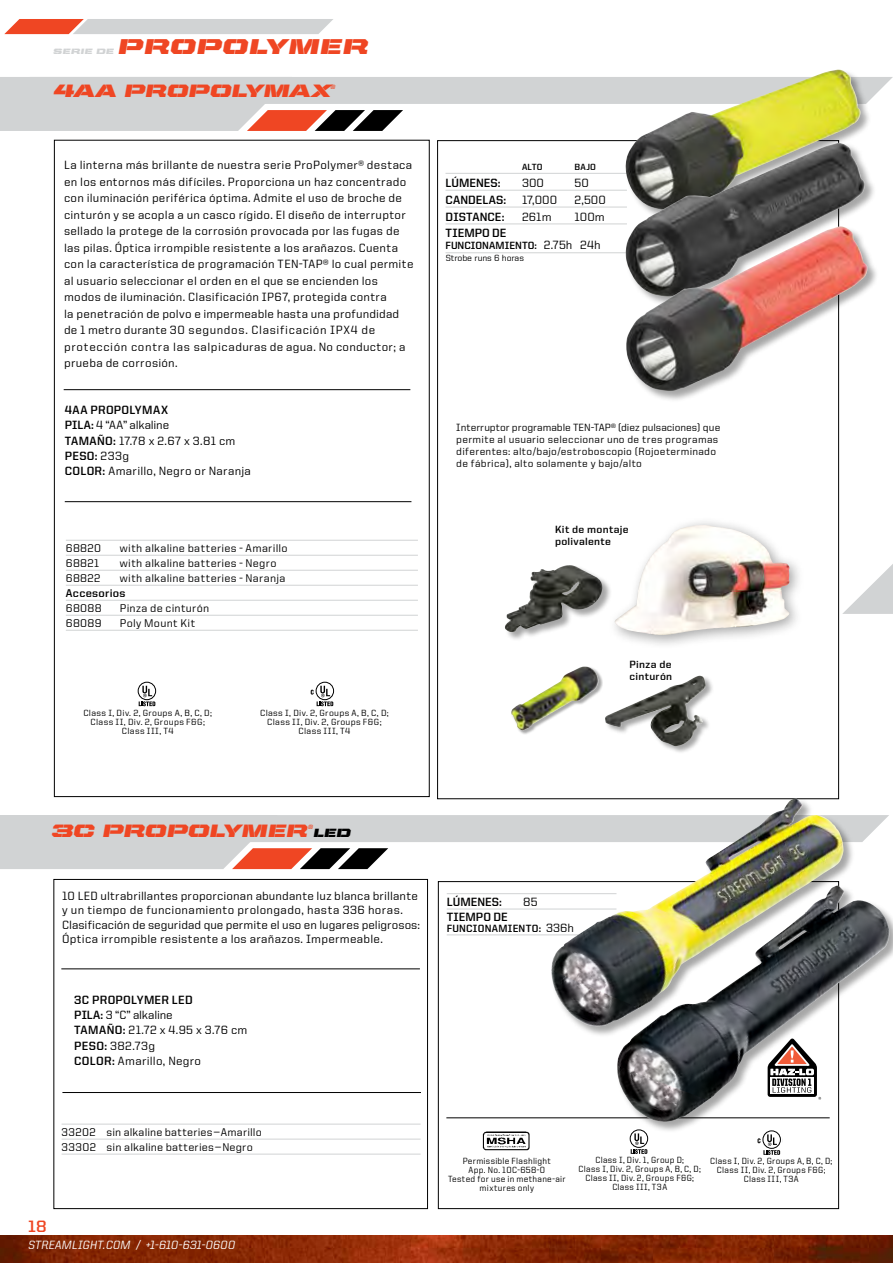
<style>
.page{position:relative;width:893px;height:1263px;background:#fff}
.page>*{position:absolute;margin:0;border:0;box-sizing:border-box;transform-origin:0 0}
.t1{font:21.6px "United Italic Ext Stencil";letter-spacing:-.005em;color:#ef4623}
.t2{font:18px "United Italic Ext Stencil";letter-spacing:-.03em;color:#ef4623}
.t3{font:700 16.5px "United Sans Reg";color:#ef4623}
.t4{font:500 12px/16.5px "United Sans Reg";letter-spacing:.02em;color:#000}
.t5{font:700 12px "United Sans Reg";letter-spacing:.005em;color:#000}
.t6{font:500 12px "United Italic Reg";letter-spacing:.01em;color:#fff}
.t7{font:500 11.25px/15px "United Sans Reg";letter-spacing:.025em;color:#000}
.t8{font:700 11.25px "United Sans Reg";letter-spacing:.03em;color:#000}
.t9{font:500 10.5px/12px "United Sans Reg";letter-spacing:.025em;color:#000}
.t10{font:700 10.5px/12px "United Sans Reg";letter-spacing:.02em;color:#000}
.t11{font:500 9px/9px "United Sans Reg";letter-spacing:.03em;color:#000;text-align:center;scale:.95 1}
.t12{font:500 9px/9px "United Sans Reg";letter-spacing:.03em;color:#000;text-align:center}
.t13{font:500 9px "United Sans Reg";letter-spacing:-.01em;color:#000}
.t14{font:700 9px "United Sans Reg";letter-spacing:.03em;color:#000}
.t15{font:7.8px "United Italic Ext Stencil";letter-spacing:.02em;color:#d1d3d4}
.s1{font-weight:700}
.s2{font-weight:500;font-size:12px}
.s3{font-size:12px;color:#000}
</style>
<div class="page">
<hr style="left:446px;top:173px;width:181px;height:1px;background:#d1d3d4">
<hr style="left:446px;top:190px;width:181px;height:1px;background:#d1d3d4">
<hr style="left:446px;top:207px;width:181px;height:1px;background:#d1d3d4">
<hr style="left:446px;top:224px;width:181px;height:1px;background:#d1d3d4">
<hr style="left:446px;top:252px;width:181px;height:1px;background:#d1d3d4">
<img style="left:0;top:1236px;width:893px;height:27px">
<svg style="left:4px;top:19px;width:329px;height:15px;background:#d9b9b3"></svg>
<svg style="left:0;top:77px;width:893px;height:54px"></svg>
<div style="left:625px;top:69px;width:247px;height:152px;background:#000;opacity:.35"></div>
<img style="left:626px;top:70px;width:235px;height:72px">
<div style="left:625px;top:142px;width:251px;height:166px;background:#000;opacity:.35"></div>
<img style="left:625px;top:143px;width:241px;height:83px">
<div style="left:625px;top:226px;width:254px;height:177px;background:#000;opacity:.35"></div>
<img style="left:625px;top:226px;width:243px;height:166px">
<div style="left:505px;top:565px;width:107px;height:77px;background:#000;opacity:.35"></div>
<img style="left:505px;top:565px;width:96px;height:67px">
<div style="left:512px;top:666px;width:91px;height:69px;background:#000;opacity:.35"></div>
<img style="left:511px;top:667px;width:88px;height:64px">
<div style="left:605px;top:676px;width:110px;height:78px;background:#000;opacity:.35"></div>
<img style="left:605px;top:676px;width:98px;height:70px">
<div style="left:138px;top:682px;width:18px;height:18px;border:1px solid #000;border-radius:50%"></div>
<svg style="left:139px;top:686px;width:16px;height:20px"></svg>
<div style="left:316px;top:682px;width:18px;height:18px;border:1px solid #000;border-radius:50%"></div>
<svg style="left:311px;top:686px;width:22px;height:20px"></svg>
<hr style="left:66px;top:540px;width:352px;height:1px;background:#d1d3d4">
<hr style="left:66px;top:555px;width:352px;height:1px;background:#d1d3d4">
<hr style="left:66px;top:570px;width:352px;height:1px;background:#d1d3d4">
<hr style="left:66px;top:585px;width:352px;height:1px;background:#d1d3d4">
<hr style="left:66px;top:600px;width:352px;height:1px;background:#d1d3d4">
<hr style="left:66px;top:615px;width:352px;height:1px;background:#d1d3d4">
<hr style="left:66px;top:630px;width:352px;height:1px;background:#d1d3d4">
<hr style="left:65px;top:501px;width:346px;height:1px;background:#000">
<hr style="left:64px;top:389px;width:346px;height:1px;background:#000">
<svg style="left:0;top:815px;width:889px;height:54px"></svg>
<div style="left:630px;top:1129px;width:18px;height:19px;border:1px solid #000;border-radius:50%"></div>
<svg style="left:631px;top:1133px;width:16px;height:21px"></svg>
<div style="left:762px;top:1130px;width:19px;height:19px;border:1px solid #000;border-radius:50%"></div>
<svg style="left:758px;top:1134px;width:22px;height:21px"></svg>
<img style="left:482px;top:1131px;width:48px;height:20px">
<hr style="left:447px;top:893px;width:169px;height:1px;background:#d1d3d4">
<hr style="left:447px;top:909px;width:169px;height:1px;background:#d1d3d4">
<hr style="left:447px;top:934px;width:169px;height:1px;background:#d1d3d4">
<div style="left:53px;top:879px;width:375px;height:330px;border:1px solid #000"></div>
<hr style="left:62px;top:1124px;width:359px;height:1px;background:#d1d3d4">
<hr style="left:62px;top:1139px;width:359px;height:1px;background:#d1d3d4">
<hr style="left:62px;top:1154px;width:359px;height:1px;background:#d1d3d4">
<hr style="left:446px;top:1117px;width:384px;height:1px;background:#000">
<hr style="left:62px;top:1092px;width:359px;height:1px;background:#000">
<hr style="left:61px;top:968px;width:359px;height:1px;background:#000">
<div style="left:550px;top:798px;width:305px;height:240px;background:#000;opacity:.35"></div>
<img style="left:551px;top:798px;width:293px;height:229px">
<div style="left:616px;top:885px;width:277px;height:248px;background:#000;opacity:.35"></div>
<img style="left:617px;top:885px;width:273px;height:237px">
<svg style="left:842px;top:564px;width:51px;height:50px"></svg>
<div style="left:607px;top:517px;width:197px;height:132px;background:#000;opacity:.35"></div>
<img style="left:614px;top:525px;width:176px;height:111px">
<p class="t15" style="left:53px;top:47px;width:62px">SERIE DE</p>
<h1 class="t1" style="left:118px;top:34px;width:252px">PROPOLYMER</h1>
<h2 class="t2" style="left:54px;top:81px;width:283px">4AA PROPOLYMAX<sup>®</sup></h2>
<p class="t4" style="left:64px;top:157px;width:351px">La linterna más brillante de nuestra serie ProPolymer® destaca en los entornos más difíciles. Proporciona un haz concentrado con iluminación periférica óptima. Admite el uso de broche de cinturón y se acopla a un casco rígido. El diseño de interruptor sellado la protege de la corrosión provocada por las fugas de las pilas. Óptica irrompible resistente a los arañazos. Cuenta con la característica de programación TEN-TAP® lo cual permite al usuario seleccionar el orden en el que se encienden los modos de iluminación. Clasificación IP67, protegida contra<br>la penetración de polvo e impermeable hasta una profundidad de 1 metro durante 30 segundos. Clasificación IPX4 de protección contra las salpicaduras de agua. No conductor; a prueba de corrosión.</p>
<p class="t4" style="left:65px;top:402px;width:188px;line-height:15.3px"><span class="s1">4AA PROPOLYMAX<br>PILA:</span> 4 “AA” alkaline<br><span class="s1">TAMAÑO:</span> 17.78 x 2.67 x 3.81 cm<br><span class="s1">PESO:</span> 233g<br><span class="s1">COLOR:</span> Amarillo, Negro or Naranja</p>
<p class="t7" style="left:66px;top:540px;width:37px">68820</p>
<p class="t7" style="left:120px;top:540px;width:169px">with alkaline batteries - Amarillo</p>
<p class="t7" style="left:66px;top:555px;width:35px">68821</p>
<p class="t7" style="left:120px;top:555px;width:158px">with alkaline batteries - Negro</p>
<p class="t7" style="left:66px;top:570px;width:36px">68822</p>
<p class="t7" style="left:120px;top:570px;width:167px">with alkaline batteries - Naranja</p>
<p class="t8" style="left:66px;top:587px;width:61px">Accesorios</p>
<p class="t7" style="left:66px;top:600px;width:37px">68088</p>
<p class="t7" style="left:120px;top:600px;width:91px">Pinza de cinturón</p>
<p class="t7" style="left:66px;top:615px;width:37px">68089</p>
<p class="t7" style="left:120px;top:615px;width:77px">Poly Mount Kit</p>
<p class="t12" style="left:83px;top:708px;width:130px">Class I, Div. 2, Groups A, B, C, D;<br>Class II, Div. 2, Groups F&amp;G;<br>Class III, T4</p>
<p class="t12" style="left:260px;top:708px;width:130px">Class I, Div. 2, Groups A, B, C, D;<br>Class II, Div. 2, Groups F&amp;G;<br>Class III, T4</p>
<p class="t14" style="left:522px;top:162px;width:22px">ALTO</p>
<p class="t14" style="left:574px;top:162px;width:23px">BAJO</p>
<p class="t5" style="left:446px;top:176px;width:57px">LÚMENES:</p>
<p class="t4" style="left:522px;top:174px;width:23px">300</p>
<p class="t4" style="left:575px;top:174px;width:16px">50</p>
<p class="t5" style="left:446px;top:193px;width:62px">CANDELAS:</p>
<p class="t4" style="left:522px;top:191px;width:37px">17,000</p>
<p class="t4" style="left:575px;top:191px;width:33px">2,500</p>
<p class="t5" style="left:446px;top:210px;width:60px">DISTANCE:</p>
<p class="t4" style="left:522px;top:208px;width:31px">261m</p>
<p class="t4" style="left:574px;top:208px;width:32px">100m</p>
<p class="t5" style="left:445px;top:227px;width:62px">TIEMPO DE</p>
<p class="t10" style="left:446px;top:240px;width:157px">FUNCIONAMIENTO: <span class="s2">2.75h 24h</span></p>
<p class="t13" style="left:446px;top:253px;width:80px">Strobe runs 6 horas</p>
<p class="t9" style="left:456px;top:421px;width:266px">Interruptor programable TEN-TAP® (diez pulsaciones) que permite al usuario seleccionar uno de tres programas diferentes: alto/bajo/estroboscopio (Rojoeterminado de fábrica), alto solamente y bajo/alto</p>
<p class="t10" style="left:555px;top:523px;width:75px">Kit de montaje polivalente</p>
<p class="t10" style="left:630px;top:659px;width:44px">Pinza de cinturón</p>
<h2 class="t2" style="left:51px;top:820px;width:302px">3C PROPOLYMER<sup>®</sup><span class="s3">LED</span></h2>
<p class="t4" style="left:62px;top:889px;width:360px;line-height:14.2px">10 LED ultrabrillantes proporcionan abundante luz blanca brillante y un tiempo de funcionamiento prolongado, hasta 336 horas.<br>Clasificación de seguridad que permite el uso en lugares peligrosos:<br>Óptica irrompible resistente a los arañazos. Impermeable.</p>
<p class="t4" style="left:74px;top:991px;width:175px;line-height:15.3px"><span class="s1">3C PROPOLYMER LED<br>PILA:</span> 3 “C” alkaline<br><span class="s1">TAMAÑO:</span> 21.72 x 4.95 x 3.76 cm<br><span class="s1">PESO:</span> 382.73g<br><span class="s1">COLOR:</span> Amarillo, Negro</p>
<p class="t7" style="left:62px;top:1124px;width:202px">33202 sin alkaline batteries—Amarillo<br>33302 sin alkaline batteries—Negro</p>
<h3 class="t3" style="left:28px;top:1217px;width:20px">18</h3>
<p class="t6" style="left:29px;top:1239px;width:208px">STREAMLIGHT.COM / +1-610-631-0600</p>
<p class="t5" style="left:447px;top:895px;width:57px">LÚMENES:</p>
<p class="t4" style="left:523px;top:893px;width:16px">85</p>
<p class="t5" style="left:447px;top:910px;width:62px">TIEMPO DE</p>
<p class="t10" style="left:447px;top:922px;width:129px">FUNCIONAMIENTO: <span class="s2">336h</span></p>
<p class="t11" style="left:448px;top:1156px;width:125px">Permissible Flashlight<br>App. No. 10C-658-0<br>Tested for use in methane-air mixtures only</p>
<p class="t11" style="left:579px;top:1155px;width:130px">Class I, Div. 1, Group D;<br>Class I, Div. 2, Groups A, B, C, D;<br>Class II, Div. 2, Groups F&amp;G;<br>Class III, T3A</p>
<p class="t11" style="left:710px;top:1156px;width:130px">Class I, Div. 2, Groups A, B, C, D;<br>Class II, Div. 2, Groups F&amp;G;<br>Class III, T3A</p>
</div>
